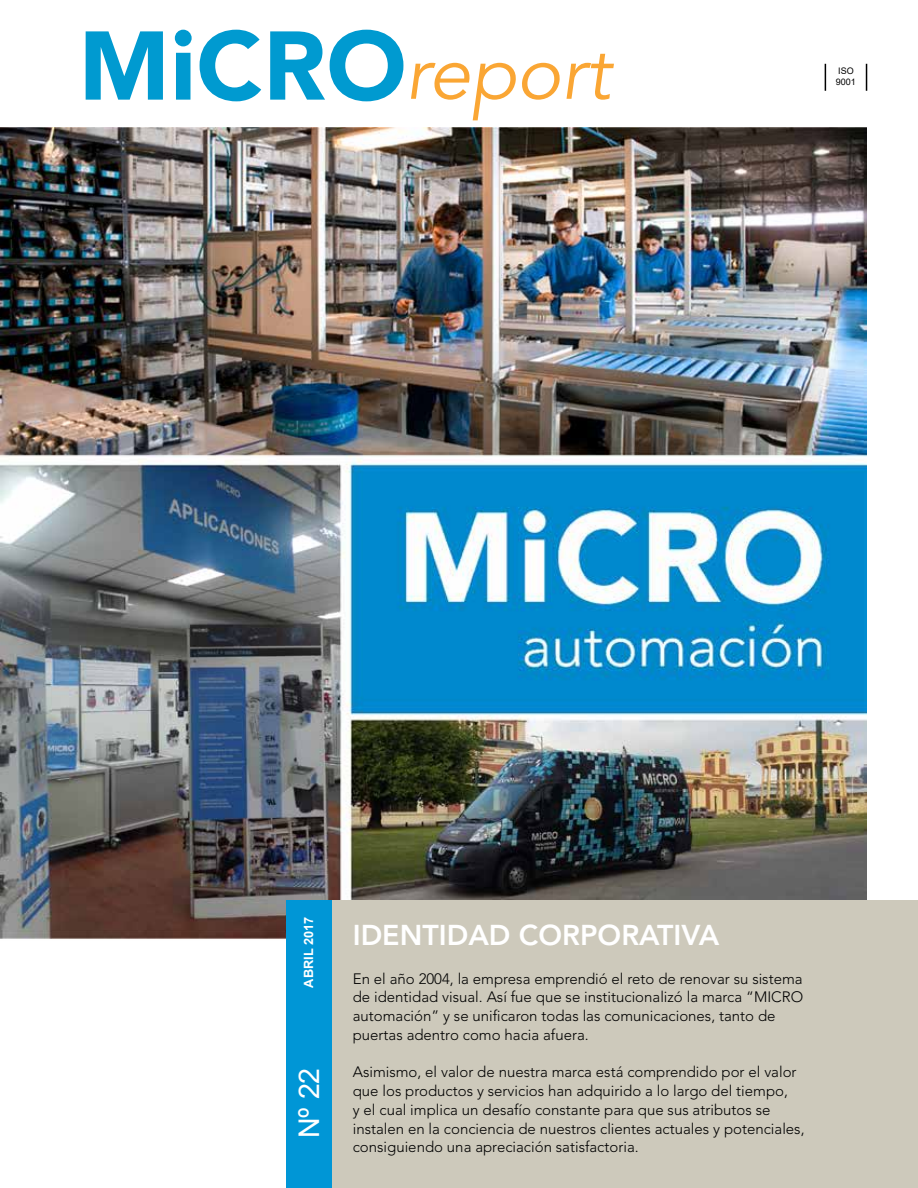
<style>
.page{position:relative;width:918px;height:1188px;background:#fff}
.page>*{position:absolute;margin:0;border:0;box-sizing:border-box;transform-origin:0 0}
.t1{font:900 96.45px "Avenir";color:#009ad0}
.t2{font:italic 75px "Avenir LT Std";color:#faa634}
.t3{font:800 28.5px "Avenir LT Std";color:#fff}
.t4{font:28.5px "Arial";color:#fff}
.t5{font:300 15px/18.8px "Avenir LT Std";color:#000}
.t6{font:700 12.75px "Arial";color:#fff}
.t7{font:9px "Arial";color:#000}
.s1{font-family:"Avenir";font-weight:900;font-style:normal;font-size:96.45px;color:#009ad0}
</style>
<div class="page">
<svg style="left:825px;top:64px;width:1px;height:27px"></svg>
<svg style="left:866px;top:64px;width:1px;height:27px"></svg>
<img style="left:1px;top:127px;width:866px;height:812px">
<div style="left:332px;top:900px;width:586px;height:288px;background:#cdc9bb"></div>
<div style="left:286px;top:900px;width:46px;height:288px;background:#0096d6"></div>
<h1 class="t1" style="left:79px;top:8px;width:93px">M</h1>
<h2 class="t2" style="left:171px;top:30px;width:441px"><span class="s1">iCRO</span>report</h2>
<p class="t7" style="left:838px;top:65px;width:17px">ISO</p>
<p class="t7" style="left:836px;top:76px;width:22px">9001</p>
<p class="t6" style="left:300px;top:988px;width:72px;rotate:-90deg">ABRIL 2017</p>
<h3 class="t4" style="left:289px;top:1138px;width:72px;rotate:-90deg">Nº 22</h3>
<h3 class="t3" style="left:353px;top:918px;width:368px">IDENTIDAD CORPORATIVA</h3>
<p class="t5" style="left:353px;top:969px;width:452px">En el año 2004, la empresa emprendió el reto de renovar su sistema de identidad visual. Así fue que se institucionalizó la marca “MICRO automación” y se unificaron todas las comunicaciones, tanto de puertas adentro como hacia afuera.</p>
<p class="t5" style="left:353px;top:1063px;width:453px">Asimismo, el valor de nuestra marca está comprendido por el valor que los productos y servicios han adquirido a lo largo del tiempo,<br>y el cual implica un desafío constante para que sus atributos se instalen en la conciencia de nuestros clientes actuales y potenciales, consiguiendo una apreciación satisfactoria.</p>
</div>
